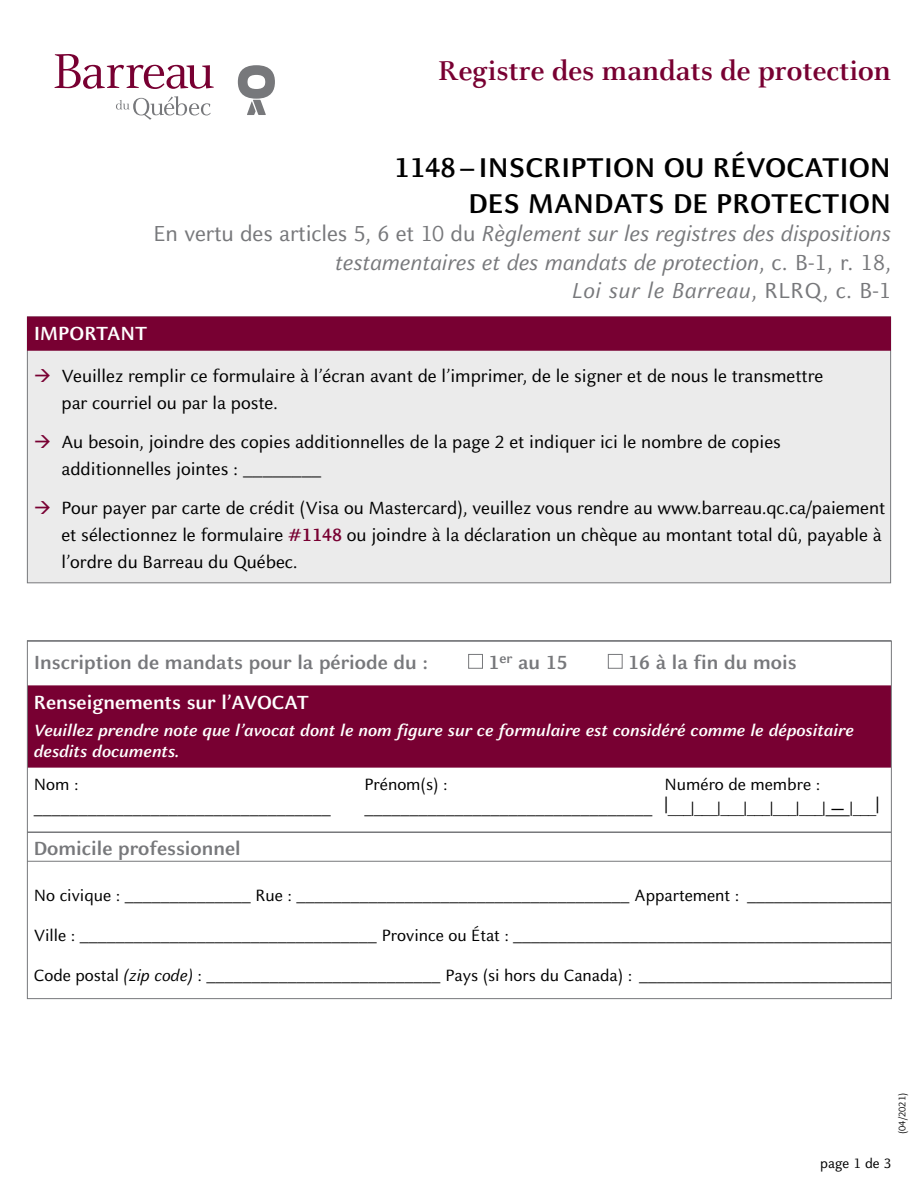
<style>
.page{position:relative;width:918px;height:1188px;background:#fff}
.page>*{position:absolute;margin:0;border:0;box-sizing:border-box;transform-origin:0 0}
.t1{font:700 30px/36px "Barreau Sans";color:#000;text-align:right}
.t2{font:700 30px "Barreau";color:#780032}
.t3{font:italic 24px/28.5px "Barreau Sans";letter-spacing:-.005em;color:#77787b;text-align:right}
.t4{font:700 21px "Barreau Sans";color:#77787b}
.t5{font:700 21px "Barreau Sans";color:#fff}
.t6{font:19.5px/27px "Barreau Sans";color:#000}
.t7{font:100 18px "Helvetica Neue";color:#000}
.t8{font:italic 700 18px/21px "Barreau Sans";color:#fff}
.t9{font:18px "Barreau Sans";color:#000}
.t10{font:15px "Barreau Sans";color:#000}
.t11{font:10.5px "Barreau Sans";color:#000}
.s1{font-style:normal}
.s2{color:#780032}
.s3{font-family:"Helvetica Neue";font-weight:100}
.s4{font-weight:700;color:#780032}
.s5{font-weight:400;font-size:16.5px}
.s6{font-family:"Barreau Sans";font-weight:400}
.s7{font-family:"Barreau Sans";font-weight:400;font-style:italic}
</style>
<div class="page">
<svg style="left:116px;top:96px;width:95px;height:24px"></svg>
<svg style="left:55px;top:54px;width:159px;height:35px"></svg>
<svg style="left:238px;top:65px;width:37px;height:50px"></svg>
<div style="left:27px;top:317px;width:864px;height:266px;background:#ebebeb;border:1px solid #77787b"></div>
<div style="left:27px;top:317px;width:864px;height:34px;background:#780032"></div>
<div style="left:27px;top:685px;width:864px;height:35px;background:#780032"></div>
<div style="left:27px;top:712px;width:864px;height:35px;background:#780032"></div>
<div style="left:27px;top:733px;width:864px;height:35px;background:#780032"></div>
<svg style="left:826px;top:815px;width:24px;height:1px"></svg>
<hr style="left:27px;top:831px;width:864px;height:2px;background:#77787b">
<hr style="left:27px;top:861px;width:864px;height:1px;background:#77787b">
<div style="left:468px;top:654px;width:15px;height:15px;background:#fff;border:1px solid #77787b"></div>
<div style="left:608px;top:654px;width:15px;height:15px;background:#fff;border:1px solid #77787b"></div>
<h1 class="t2" style="left:438px;top:54px;width:455px">Registre des mandats de protection</h1>
<h1 class="t1" style="left:394px;top:149px;width:498px">1148– INSCRIPTION OU RÉVOCATION<br>DES MANDATS DE PROTECTION</h1>
<p class="t3" style="left:154px;top:220px;width:739px"><span class="s1">En vertu des articles 5, 6 et 10 du</span> Règlement sur les registres des dispositions testamentaires et des mandats de protection<span class="s1">, c. B-1, r. 18,<br></span>Loi sur le Barreau<span class="s1">, RLRQ, c. B-1</span></p>
<p class="t5" style="left:34px;top:322px;width:115px">IMPORTANT</p>
<p class="t6" style="left:61px;top:363px;width:763px;text-indent:-28px"><span class="s2">→</span> Veuillez remplir ce formulaire à l’écran avant de l’imprimer, de le signer et de nous le transmettre par courriel ou par la poste.</p>
<p class="t6" style="left:61px;top:429px;width:721px;text-indent:-28px"><span class="s2">→</span> Au besoin, joindre des copies additionnelles de la page 2 et indiquer ici le nombre de copies additionnelles jointes : <span class="s3">________</span></p>
<p class="t6" style="left:61px;top:495px;width:825px;text-indent:-28px"><span class="s2">→</span> Pour payer par carte de crédit (Visa ou Mastercard), veuillez vous rendre au www.barreau.qc.ca/paiement et sélectionnez le formulaire <span class="s4">#1148</span> ou joindre à la déclaration un chèque au montant total dû, payable à l’ordre du Barreau du Québec.</p>
<p class="t4" style="left:34px;top:650px;width:396px">Inscription de mandats pour la période du :</p>
<p class="t4" style="left:489px;top:650px;width:80px">1<sup>er</sup> au 15</p>
<p class="t4" style="left:628px;top:650px;width:170px">16 à la fin du mois</p>
<p class="t5" style="left:34px;top:691px;width:277px">Renseignements sur l’AVOCAT</p>
<p class="t8" style="left:34px;top:720px;width:822px">Veuillez prendre note que l’avocat dont le nom figure sur ce formulaire est considéré comme le dépositaire desdits documents.</p>
<p class="t9" style="left:34px;top:775px;width:46px">Nom :</p>
<p class="t9" style="left:364px;top:775px;width:85px">Prénom(s) :</p>
<p class="t9" style="left:665px;top:775px;width:157px">Numéro de membre :</p>
<p class="t7" style="left:34px;top:798px;width:298px">_________________________________</p>
<p class="t7" style="left:365px;top:798px;width:516px">________________________________ <sup>|</sup><span class="s5">___</span><span class="s6">|</span><span class="s5">___</span><span class="s6">|</span><span class="s5">___</span><span class="s6">|</span><span class="s5">___</span><span class="s6">|</span><span class="s5">___</span><span class="s6">|</span><span class="s5">___</span><span class="s6">|</span> <span class="s5">—</span> <span class="s6">|</span><span class="s5">___</span><sup>|</sup></p>
<p class="t4" style="left:34px;top:836px;width:209px">Domicile professionnel</p>
<p class="t7" style="left:34px;top:885px;width:859px"><span class="s6">No civique :</span> ______________ <span class="s6">Rue :</span> _____________________________________ <span class="s6">Appartement :</span> ________________</p>
<p class="t7" style="left:34px;top:924px;width:859px"><span class="s6">Ville :</span> _________________________________ <span class="s6">Province ou État :</span> __________________________________________</p>
<p class="t7" style="left:34px;top:964px;width:859px"><span class="s6">Code postal</span> <span class="s7">(zip code)</span> <span class="s6">:</span> __________________________ <span class="s6">Pays (si hors du Canada) :</span> ____________________________</p>
<p class="t11" style="left:896px;top:1134px;width:43px;rotate:-90deg">(04/2021)</p>
<p class="t10" style="left:820px;top:1155px;width:73px">page 1 de 3</p>
</div>
